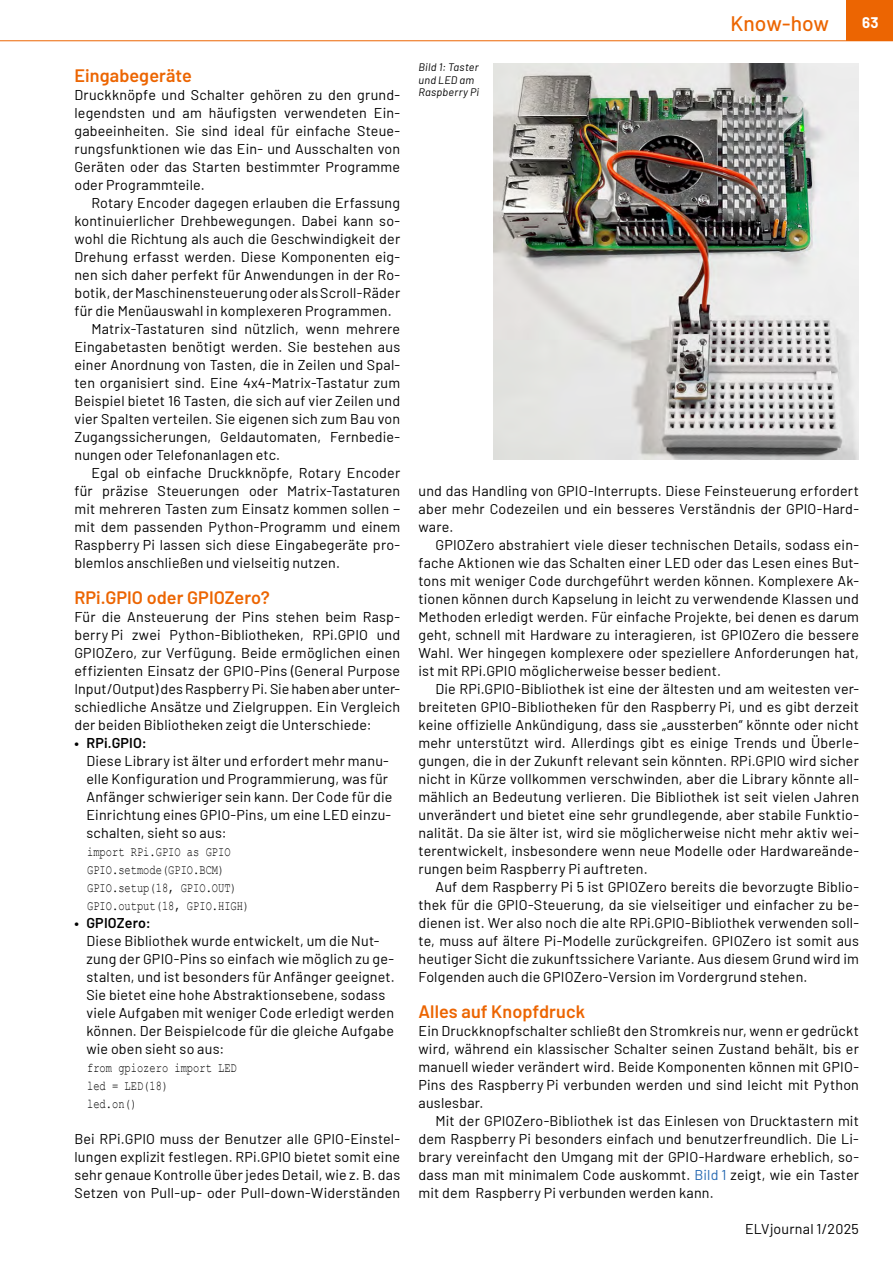
<style>
.page{position:relative;width:893px;height:1263px;background:#fff}
.page>*{position:absolute;margin:0;border:0;box-sizing:border-box;transform-origin:0 0}
.t1{font:500 21px "Barlow";color:#ec6502}
.t2{font:600 18px "Barlow";letter-spacing:.005em;color:#ec6502}
.t3{font:700 15px "Barlow";color:#fff}
.t4{font:14.25px/18px "Barlow";letter-spacing:.015em;color:#000;text-align:justify}
.t5{font:600 14.25px "Barlow";letter-spacing:.01em;color:#000}
.t6{font:13.5px/18px "Courier New";color:#000;scale:.77 1}
.t7{font:italic 10.8px/12.5px "Barlow";letter-spacing:.025em;color:#000}
.s1{color:#2769b2}
</style>
<div class="page">
<div style="left:846px;top:0;width:47px;height:40px;background:#ec6502"></div>
<hr style="left:0;top:40px;width:893px;height:1px;background:#ec6502">
<img style="left:493px;top:64px;width:366px;height:396px">
<p class="t2" style="left:74px;top:62px;width:119px">Eingabegeräte</p>
<p class="t4" style="left:74px;top:85px;width:327px">Druckknöpfe und Schalter gehören zu den grund&shy;legendsten und am häufigsten verwendeten Ein&shy;gabeeinheiten. Sie sind ideal für einfache Steue&shy;rungsfunktionen wie das Ein- und Ausschalten von Geräten oder das Starten bestimmter Programme oder Programmteile.</p>
<p class="t4" style="left:91px;top:193px;width:310px">Rotary Encoder dagegen erlauben die Erfassung</p>
<p class="t4" style="left:74px;top:211px;width:327px">kontinuierlicher Drehbewegungen. Dabei kann so-</p>
<p class="t4" style="left:74px;top:229px;width:327px">wohl die Richtung als auch die Geschwindigkeit der</p>
<p class="t4" style="left:74px;top:247px;width:327px">Drehung erfasst werden. Diese Komponenten eig-</p>
<p class="t4" style="left:74px;top:265px;width:327px">nen sich daher perfekt für Anwendungen in der Ro-</p>
<p class="t4" style="left:74px;top:283px;width:327px">botik, der Maschinensteuerung oder als Scroll-Räder</p>
<p class="t4" style="left:74px;top:301px;width:319px">für die Menüauswahl in komplexeren Programmen.</p>
<p class="t4" style="left:91px;top:319px;width:310px">Matrix-Tastaturen sind nützlich, wenn mehrere</p>
<p class="t4" style="left:74px;top:337px;width:327px">Eingabetasten benötigt werden. Sie bestehen aus</p>
<p class="t4" style="left:74px;top:355px;width:327px">einer Anordnung von Tasten, die in Zeilen und Spal-</p>
<p class="t4" style="left:74px;top:373px;width:327px">ten organisiert sind. Eine 4x4-Matrix-Tastatur zum</p>
<p class="t4" style="left:74px;top:391px;width:327px">Beispiel bietet 16 Tasten, die sich auf vier Zeilen und</p>
<p class="t4" style="left:74px;top:409px;width:327px">vier Spalten verteilen. Sie eigenen sich zum Bau von</p>
<p class="t4" style="left:74px;top:427px;width:327px">Zugangssicherungen, Geldautomaten, Fernbedie-</p>
<p class="t4" style="left:74px;top:445px;width:207px">nungen oder Telefonanlagen etc.</p>
<p class="t4" style="left:91px;top:462px;width:310px">Egal ob einfache Druckknöpfe, Rotary Encoder</p>
<p class="t4" style="left:74px;top:480px;width:327px">für präzise Steuerungen oder Matrix-Tastaturen</p>
<p class="t4" style="left:74px;top:498px;width:327px">mit mehreren Tasten zum Einsatz kommen sollen −</p>
<p class="t4" style="left:74px;top:516px;width:327px">mit dem passenden Python-Programm und einem</p>
<p class="t4" style="left:74px;top:534px;width:326px">Raspberry Pi lassen sich diese Eingabegeräte pro-</p>
<p class="t4" style="left:74px;top:552px;width:267px">blemlos anschließen und vielseitig nutzen.</p>
<p class="t2" style="left:74px;top:584px;width:197px">RPi.GPIO oder GPIOZero?</p>
<p class="t4" style="left:74px;top:607px;width:327px">Für die Ansteuerung der Pins stehen beim Rasp&shy;berry Pi zwei Python-Bibliotheken, RPi.GPIO und GPIOZero, zur Verfügung. Beide ermöglichen einen effizienten Einsatz der GPIO-Pins (General Purpose Input/Output) des Raspberry Pi. Sie haben aber unter&shy;schiedliche Ansätze und Zielgruppen. Ein Vergleich der beiden Bibliotheken zeigt die Unterschiede:</p>
<p class="t5" style="left:74px;top:732px;width:74px">• RPi.GPIO:</p>
<p class="t4" style="left:86px;top:751px;width:307px;text-align:left">Diese Library ist älter und erfordert mehr manu&shy;elle Konfiguration und Programmierung, was für Anfänger schwieriger sein kann. Der Code für die Einrichtung eines GPIO-Pins, um eine LED einzu&shy;schalten, sieht so aus:</p>
<p class="t6" style="left:87px;top:842px;width:212px">import RPi.GPIO as GPIO<br>GPIO.setmode(GPIO.BCM)<br>GPIO.setup(18, GPIO.OUT)<br>GPIO.output(18, GPIO.HIGH)</p>
<p class="t5" style="left:74px;top:912px;width:78px">• GPIOZero:</p>
<p class="t4" style="left:86px;top:931px;width:310px;text-align:left">Diese Bibliothek wurde entwickelt, um die Nut&shy;zung der GPIO-Pins so einfach wie möglich zu ge&shy;stalten, und ist besonders für Anfänger geeignet.<br>Sie bietet eine hohe Abstraktionsebene, sodass viele Aufgaben mit weniger Code erledigt werden können. Der Beispielcode für die gleiche Aufgabe wie oben sieht so aus:</p>
<p class="t6" style="left:87px;top:1058px;width:196px">from gpiozero import LED led = LED(18)<br>led.on()</p>
<p class="t4" style="left:74px;top:1129px;width:327px">Bei RPi.GPIO muss der Benutzer alle GPIO-Einstel&shy;lungen explizit festlegen. RPi.GPIO bietet somit eine sehr genaue Kontrolle über jedes Detail, wie z. B. das Setzen von Pull-up- oder Pull-down-Widerständen</p>
<p class="t7" style="left:418px;top:60px;width:62px">Bild 1: Taster und LED am<br>Raspberry Pi</p>
<h1 class="t1" style="left:730px;top:8px;width:100px">Know-how</h1>
<p class="t3" style="left:862px;top:11px;width:18px">63</p>
<p class="t4" style="left:418px;top:481px;width:442px">und das Handling von GPIO-Interrupts. Diese Feinsteuerung erfordert aber mehr Codezeilen und ein besseres Verständnis der GPIO-Hard&shy;ware.</p>
<p class="t4" style="left:418px;top:535px;width:442px;text-indent:17px">GPIOZero abstrahiert viele dieser technischen Details, sodass ein&shy;fache Aktionen wie das Schalten einer LED oder das Lesen eines But&shy;tons mit weniger Code durchgeführt werden können. Komplexere Ak&shy;tionen können durch Kapselung in leicht zu verwendende Klassen und Methoden erledigt werden. Für einfache Projekte, bei denen es darum geht, schnell mit Hardware zu interagieren, ist GPIOZero die bessere Wahl. Wer hingegen komplexere oder speziellere Anforderungen hat, ist mit RPi.GPIO möglicherweise besser bedient.</p>
<p class="t4" style="left:418px;top:679px;width:442px;text-indent:17px">Die RPi.GPIO-Bibliothek ist eine der ältesten und am weitesten ver&shy;breiteten GPIO-Bibliotheken für den Raspberry Pi, und es gibt derzeit keine offizielle Ankündigung, dass sie „aussterben“ könnte oder nicht mehr unterstützt wird. Allerdings gibt es einige Trends und Überle&shy;gungen, die in der Zukunft relevant sein könnten. RPi.GPIO wird sicher nicht in Kürze vollkommen verschwinden, aber die Library könnte all&shy;mählich an Bedeutung verlieren. Die Bibliothek ist seit vielen Jahren unverändert und bietet eine sehr grundlegende, aber stabile Funktio&shy;nalität. Da sie älter ist, wird sie möglicherweise nicht mehr aktiv wei&shy;terentwickelt, insbesondere wenn neue Modelle oder Hardwareände&shy;rungen beim Raspberry Pi auftreten.</p>
<p class="t4" style="left:418px;top:876px;width:442px;text-indent:17px">Auf dem Raspberry Pi 5 ist GPIOZero bereits die bevorzugte Biblio&shy;thek für die GPIO-Steuerung, da sie vielseitiger und einfacher zu be&shy;dienen ist. Wer also noch die alte RPi.GPIO-Bibliothek verwenden soll&shy;te, muss auf ältere Pi-Modelle zurückgreifen. GPIOZero ist somit aus heutiger Sicht die zukunftssichere Variante. Aus diesem Grund wird im Folgenden auch die GPIOZero-Version im Vordergrund stehen.</p>
<p class="t2" style="left:418px;top:998px;width:168px">Alles auf Knopfdruck</p>
<p class="t4" style="left:418px;top:1021px;width:442px">Ein Druckknopfschalter schließt den Stromkreis nur, wenn er gedrückt wird, während ein klassischer Schalter seinen Zustand behält, bis er manuell wieder verändert wird. Beide Komponenten können mit GPIO-Pins des Raspberry Pi verbunden werden und sind leicht mit Python auslesbar.</p>
<p class="t4" style="left:418px;top:1111px;width:442px;text-indent:17px">Mit der GPIOZero-Bibliothek ist das Einlesen von Drucktastern mit dem Raspberry Pi besonders einfach und benutzerfreundlich. Die Li&shy;brary vereinfacht den Umgang mit der GPIO-Hardware erheblich, so&shy;dass man mit minimalem Code auskommt. <span class="s1">Bild 1</span> zeigt, wie ein Taster mit dem Raspberry Pi verbunden werden kann.</p>
<p class="t4" style="left:745px;top:1219px;width:115px">ELVjournal 1/2025</p>
</div>
